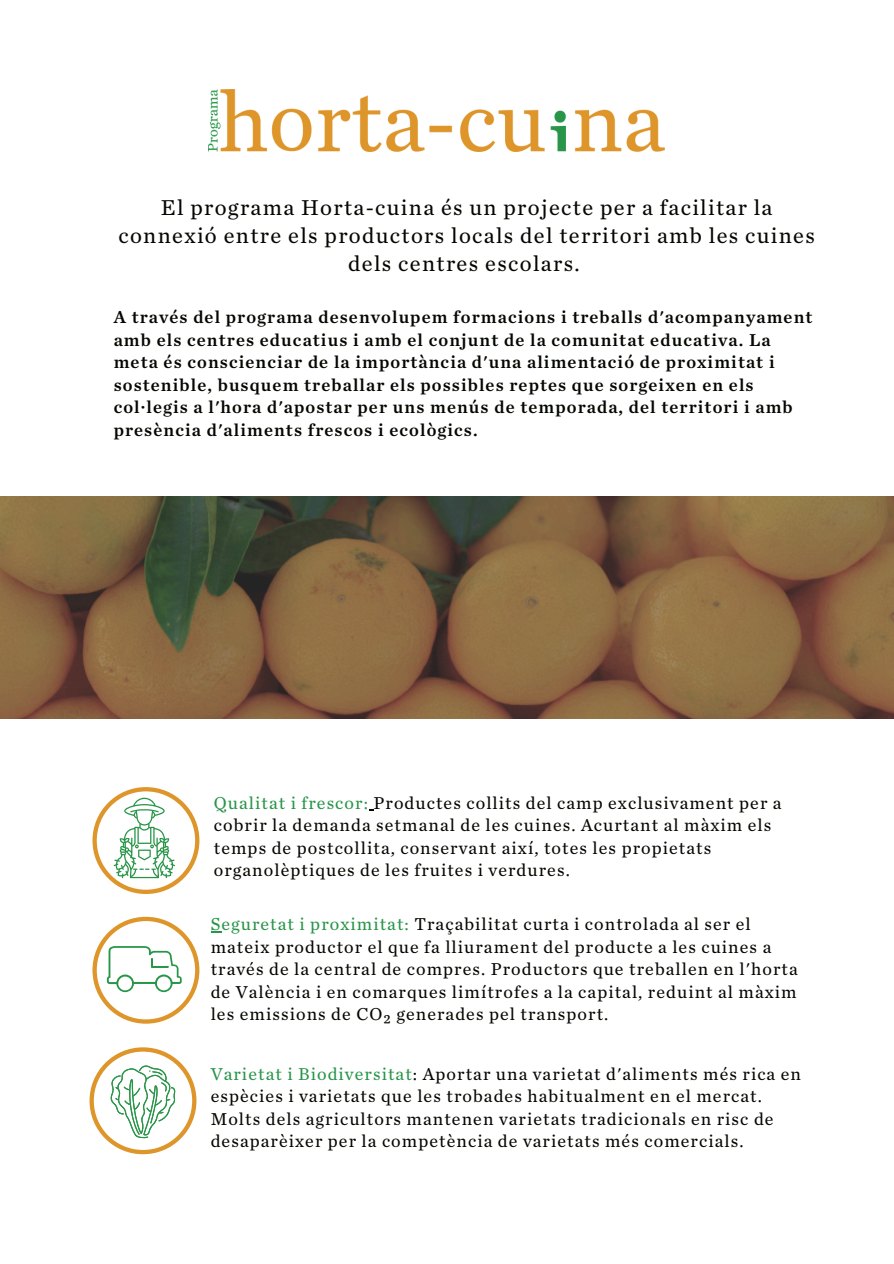
<style>
.page{position:relative;width:894px;height:1264px;background:#fff}
.page>*{position:absolute;margin:0;border:0;box-sizing:border-box;transform-origin:0 0}
.t1{font:22.5px/28.2px "Chronicle Text G2";letter-spacing:.06em;color:#050800;text-align:center}
.t2{font:18px/22.5px "Chronicle Text G2";letter-spacing:.06em;color:#050800}
.t3{font:18px/22.5px "Chronicle Text G2 Semi";letter-spacing:.06em;color:#050800}
.s1{color:#289548}
</style>
<div class="page">
<img style="left:209px;top:89px;width:455px;height:62px">
<svg style="left:92px;top:916px;width:107px;height:107px"></svg>
<svg style="left:92px;top:787px;width:107px;height:107px"></svg>
<svg style="left:89px;top:1047px;width:107px;height:107px"></svg>
<img style="left:0;top:496px;width:893px;height:223px">
<p class="t1" style="left:118px;top:194px;width:697px">El programa Horta-cuina és un projecte per a facilitar la connexió entre els productors locals del territori amb les cuines dels centres escolars.</p>
<h1 class="t3" style="left:114px;top:307px;width:700px">A través del programa desenvolupem formacions i treballs d'acompanyament amb els centres educatius i amb el conjunt de la comunitat educativa. La meta és conscienciar de la importància d'una alimentació de proximitat i sostenible, busquem treballar els possibles reptes que sorgeixen en els col·legis a l'hora d'apostar per uns menús de temporada, del territori i amb presència d'aliments frescos i ecològics.</h1>
<p class="t2" style="left:214px;top:792px;width:569px"><span class="s1">Qualitat i frescor:</span> Productes collits del camp exclusivament per a cobrir la demanda setmanal de les cuines. Acurtant al màxim els temps de postcollita, conservant així, totes les propietats organolèptiques de les fruites i verdures.</p>
<p class="t2" style="left:211px;top:913px;width:588px"><span class="s1">Seguretat i proximitat:</span> Traçabilitat curta i controlada al ser el mateix productor el que fa lliurament del producte a les cuines a través de la central de compres. Productors que treballen en l'horta de València i en comarques limítrofes a la capital, reduint al màxim les emissions de CO₂ generades pel transport.</p>
<p class="t2" style="left:211px;top:1063px;width:591px"><span class="s1">Varietat i Biodiversitat</span>: Aportar una varietat d'aliments més rica en espècies i varietats que les trobades habitualment en el mercat.<br>Molts dels agricultors mantenen varietats tradicionals en risc de desaparèixer per la competència de varietats més comercials.</p>
</div>
